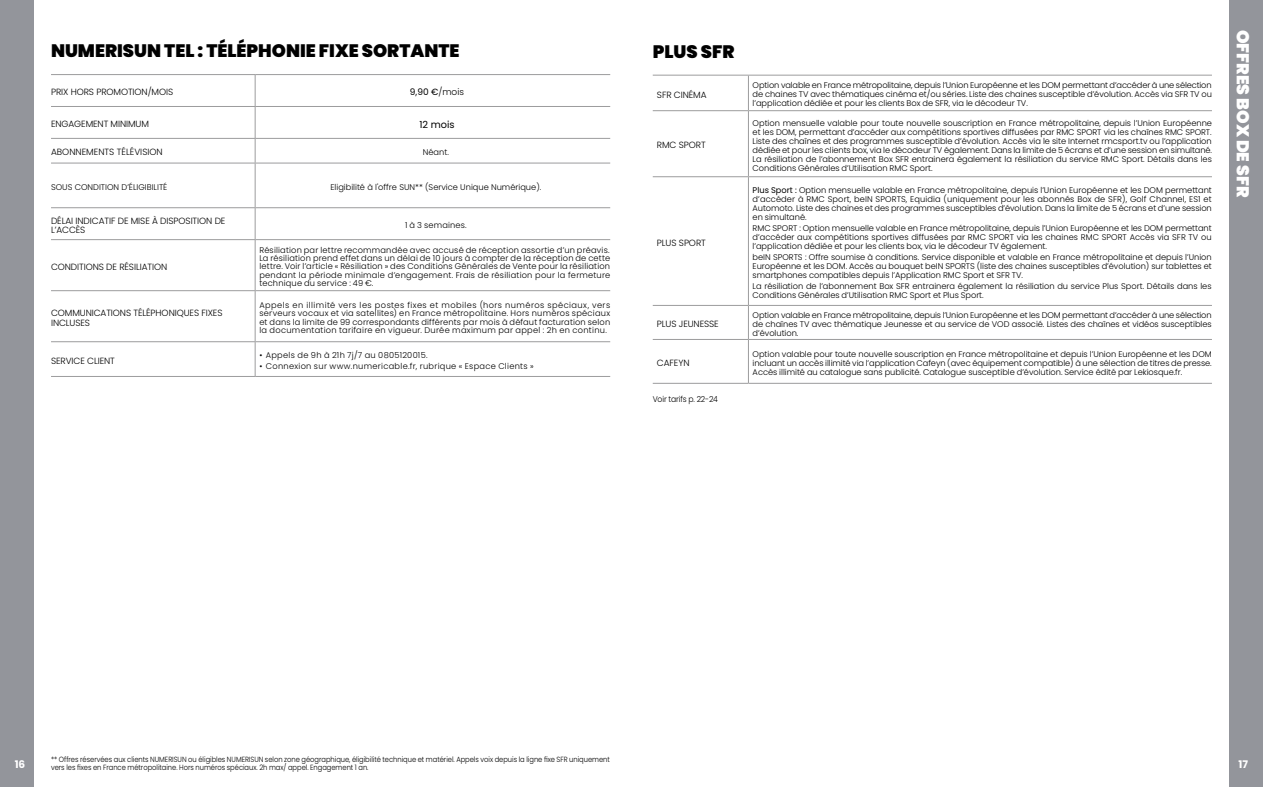
<style>
.page{position:relative;width:1263px;height:787px;background:#fff}
.page>*{position:absolute;margin:0;border:0;box-sizing:border-box;transform-origin:0 0}
.t1{font:900 18px "Poppins";color:#000}
.t2{font:900 17.25px "Poppins";color:#fff}
.t3{font:700 10.5px "Poppins";color:#fff}
.t4{font:9.75px "Poppins";color:#000}
.t5{font:300 9px/9.6px "Poppins";letter-spacing:-.01em;color:#000}
.t6{font:9px "Poppins";color:#000}
.t7{font:300 8.25px/9px "Poppins";letter-spacing:-.005em;color:#000;text-align:justify}
.t8{font:300 8.25px "Poppins";letter-spacing:.035em;color:#000}
.t9{font:300 8.25px "Poppins";letter-spacing:-.005em;color:#000;scale:.93 1}
.t10{font:300 8.25px "Poppins";letter-spacing:.015em;color:#000}
.t11{font:300 7.5px/8.2px "Poppins";letter-spacing:-.005em;color:#000;scale:.9 1}
.s1{font-weight:300}
.s2{font-weight:400}
</style>
<div class="page">
<div style="left:0;top:0;width:38px;height:787px;background:#93959b"></div>
<div style="left:1225px;top:0;width:38px;height:787px;background:#93959b"></div>
<div style="left:34px;top:0;width:1195px;height:787px;background:#fff"></div>
<hr style="left:51px;top:74px;width:204px;height:1px;background:#9c9c9d">
<hr style="left:255px;top:74px;width:355px;height:1px;background:#9c9c9d">
<hr style="left:255px;top:75px;width:1px;height:31px;background:#9c9c9d">
<hr style="left:51px;top:138px;width:204px;height:1px;background:#9c9c9d">
<hr style="left:255px;top:138px;width:355px;height:1px;background:#9c9c9d">
<hr style="left:51px;top:163px;width:204px;height:1px;background:#9c9c9d">
<hr style="left:255px;top:163px;width:355px;height:1px;background:#9c9c9d">
<hr style="left:51px;top:207px;width:204px;height:1px;background:#9c9c9d">
<hr style="left:255px;top:207px;width:355px;height:1px;background:#9c9c9d">
<hr style="left:51px;top:239px;width:204px;height:1px;background:#9c9c9d">
<hr style="left:255px;top:239px;width:355px;height:1px;background:#9c9c9d">
<hr style="left:51px;top:290px;width:204px;height:1px;background:#9c9c9d">
<hr style="left:255px;top:290px;width:355px;height:1px;background:#9c9c9d">
<hr style="left:51px;top:341px;width:204px;height:1px;background:#9c9c9d">
<hr style="left:255px;top:341px;width:355px;height:1px;background:#9c9c9d">
<svg style="left:255px;top:139px;width:1px;height:24px"></svg>
<hr style="left:255px;top:163px;width:1px;height:44px;background:#9c9c9d">
<hr style="left:255px;top:208px;width:1px;height:31px;background:#9c9c9d">
<hr style="left:255px;top:240px;width:1px;height:50px;background:#9c9c9d">
<hr style="left:255px;top:291px;width:1px;height:50px;background:#9c9c9d">
<hr style="left:255px;top:342px;width:1px;height:34px;background:#9c9c9d">
<hr style="left:51px;top:376px;width:204px;height:1px;background:#9c9c9d">
<hr style="left:255px;top:376px;width:355px;height:1px;background:#9c9c9d">
<hr style="left:51px;top:106px;width:204px;height:1px;background:#9c9c9d">
<hr style="left:255px;top:106px;width:355px;height:1px;background:#9c9c9d">
<hr style="left:255px;top:107px;width:1px;height:31px;background:#9c9c9d">
<hr style="left:653px;top:75px;width:95px;height:1px;background:#9c9c9d">
<hr style="left:748px;top:75px;width:464px;height:1px;background:#9c9c9d">
<hr style="left:653px;top:110px;width:95px;height:1px;background:#9c9c9d">
<hr style="left:748px;top:110px;width:464px;height:1px;background:#9c9c9d">
<hr style="left:653px;top:176px;width:95px;height:1px;background:#9c9c9d">
<hr style="left:748px;top:176px;width:464px;height:1px;background:#9c9c9d">
<hr style="left:653px;top:305px;width:95px;height:1px;background:#9c9c9d">
<hr style="left:748px;top:305px;width:464px;height:1px;background:#9c9c9d">
<hr style="left:653px;top:339px;width:95px;height:1px;background:#9c9c9d">
<hr style="left:748px;top:339px;width:464px;height:1px;background:#9c9c9d">
<hr style="left:653px;top:383px;width:95px;height:1px;background:#9c9c9d">
<hr style="left:748px;top:383px;width:464px;height:1px;background:#9c9c9d">
<hr style="left:748px;top:75px;width:1px;height:35px;background:#9c9c9d">
<hr style="left:748px;top:111px;width:1px;height:65px;background:#9c9c9d">
<hr style="left:748px;top:177px;width:1px;height:128px;background:#9c9c9d">
<hr style="left:748px;top:306px;width:1px;height:33px;background:#9c9c9d">
<hr style="left:748px;top:340px;width:1px;height:43px;background:#9c9c9d">
<h1 class="t1" style="left:51px;top:40px;width:410px">NUMERISUN TEL : TÉLÉPHONIE FIXE SORTANTE</h1>
<p class="t5" style="left:51px;top:87px;width:124px">PRIX HORS PROMOTION/MOIS</p>
<p class="t6" style="left:410px;top:87px;width:56px">9,90 €<span class="s1">/mois</span></p>
<p class="t5" style="left:51px;top:119px;width:100px">ENGAGEMENT MINIMUM</p>
<p class="t4" style="left:419px;top:118px;width:37px">12 mois</p>
<p class="t5" style="left:51px;top:147px;width:113px">ABONNEMENTS TÉLÉVISION</p>
<p class="t7" style="left:423px;top:148px;width:28px">Néant.</p>
<p class="t7" style="left:51px;top:182px;width:118px">SOUS CONDITION D’ÉLIGIBILITÉ</p>
<p class="t7" style="left:330px;top:182px;width:212px">Eligibilité à l'offre SUN** (Service Unique Numérique).</p>
<p class="t5" style="left:51px;top:216px;width:176px">DÉLAI INDICATIF DE MISE À DISPOSITION DE<br>L’ACCÈS</p>
<p class="t10" style="left:405px;top:220px;width:63px">1 à 3 semaines.</p>
<p class="t5" style="left:51px;top:262px;width:118px">CONDITIONS DE RÉSILIATION</p>
<p class="t7" style="left:259px;top:246px;width:352px;line-height:8.2px">Résiliation par lettre recommandée avec accusé de réception assortie d’un préavis.<br>La résiliation prend effet dans un délai de 10 jours à compter de la réception de cette lettre. Voir l’article « Résiliation » des Conditions Générales de Vente pour la résiliation pendant la période minimale d’engagement. Frais de résiliation pour la fermeture technique du service : 49 €.</p>
<p class="t5" style="left:51px;top:308px;width:173px">COMMUNICATIONS TÉLÉPHONIQUES FIXES<br>INCLUSES</p>
<p class="t7" style="left:259px;top:301px;width:352px;line-height:8.2px">Appels en illimité vers les postes fixes et mobiles (hors numéros spéciaux, vers serveurs vocaux et via satellites) en France métropolitaine. Hors numéros spéciaux et dans la limite de 99 correspondants différents par mois à défaut facturation selon la documentation tarifaire en vigueur. Durée maximum par appel : 2h en continu.</p>
<p class="t5" style="left:51px;top:356px;width:65px">SERVICE CLIENT</p>
<p class="t8" style="left:259px;top:350px;width:170px">• Appels de 9h à 21h 7j/7 au 0805120015.</p>
<p class="t8" style="left:259px;top:361px;width:276px">• Connexion sur www.numericable.fr, rubrique « Espace Clients »</p>
<h1 class="t1" style="left:653px;top:41px;width:83px">PLUS SFR</h1>
<p class="t5" style="left:657px;top:90px;width:51px">SFR CINÉMA</p>
<p class="t7" style="left:753px;top:81px;width:461px">Option valable en France métropolitaine, depuis l’Union Européenne et les DOM permettant d’accéder à une sélection de chaines TV avec thématiques cinéma et/ou séries. Liste des chaines susceptible d’évolution. Accès via SFR TV ou l’application dédiée et pour les clients Box de SFR, via le décodeur TV.</p>
<p class="t5" style="left:657px;top:140px;width:50px">RMC SPORT</p>
<p class="t7" style="left:753px;top:118px;width:461px">Option mensuelle valable pour toute nouvelle souscription en France métropolitaine, depuis l’Union Européenne et les DOM, permettant d’accéder aux compétitions sportives diffusées par RMC SPORT via les chaînes RMC SPORT.<br>Liste des chaînes et des programmes susceptible d’évolution. Accès via le site Internet rmcsport.tv ou l’application dédiée et pour les clients box, via le décodeur TV également. Dans la limite de 5 écrans et d’une session en simultané.<br>La résiliation de l’abonnement Box SFR entrainera également la résiliation du service RMC Sport. Détails dans les Conditions Générales d’Utilisation RMC Sport.</p>
<p class="t5" style="left:657px;top:238px;width:50px">PLUS SPORT</p>
<p class="t7" style="left:753px;top:185px;width:461px"><span class="s2">Plus Sport :</span> Option mensuelle valable en France métropolitaine, depuis l’Union Européenne et les DOM permettant d’accéder à RMC Sport, beIN SPORTS, Equidia (uniquement pour les abonnés Box de SFR), Golf Channel, ES1 et Automoto. Liste des chaines et des programmes susceptibles d’évolution. Dans la limite de 5 écrans et d’une session en simultané.</p>
<p class="t7" style="left:753px;top:223px;width:461px">RMC SPORT : Option mensuelle valable en France métropolitaine, depuis l’Union Européenne et les DOM permettant d’accéder aux compétitions sportives diffusées par RMC SPORT via les chaines RMC SPORT Accès via SFR TV ou l’application dédiée et pour les clients box, via le décodeur TV également.</p>
<p class="t7" style="left:753px;top:253px;width:461px">beIN SPORTS : Offre soumise à conditions. Service disponible et valable en France métropolitaine et depuis l’Union Européenne et les DOM. Accès au bouquet beIN SPORTS (liste des chaines susceptibles d’évolution) sur tablettes et smartphones compatibles depuis l’Application RMC Sport et SFR TV.</p>
<p class="t7" style="left:753px;top:282px;width:460px">La résiliation de l’abonnement Box SFR entrainera également la résiliation du service Plus Sport. Détails dans les<br>Conditions Générales d’Utilisation RMC Sport et Plus Sport.</p>
<p class="t5" style="left:657px;top:319px;width:63px">PLUS JEUNESSE</p>
<p class="t7" style="left:753px;top:310px;width:461px">Option valable en France métropolitaine, depuis l’Union Européenne et les DOM permettant d’accéder à une sélection de chaînes TV avec thématique Jeunesse et au service de VOD associé. Listes des chaînes et vidéos susceptibles d’évolution.</p>
<p class="t5" style="left:657px;top:358px;width:34px">CAFEYN</p>
<p class="t7" style="left:753px;top:349px;width:461px">Option valable pour toute nouvelle souscription en France métropolitaine et depuis l’Union Européenne et les DOM incluant un accès illimité via l’application Cafeyn (avec équipement compatible) à une sélection de titres de presse.<br>Accès illimité au catalogue sans publicité. Catalogue susceptible d’évolution. Service édité par Lekiosque.fr.</p>
<p class="t9" style="left:653px;top:394px;width:72px">Voir tarifs p. 22-24</p>
<h2 class="t2" style="left:1253px;top:30px;width:169px;rotate:90deg">OFFRES BOX DE SFR</h2>
<p class="t11" style="left:51px;top:755px;width:622px">** Offres réservées aux clients NUMERISUN ou éligibles NUMERISUN selon zone géographique, éligibilité technique et matériel. Appels voix depuis la ligne fixe SFR uniquement vers les fixes en France métropolitaine. Hors numéros spéciaux. 2h max/ appel. Engagement 1 an.</p>
<p class="t3" style="left:15px;top:758px;width:12px">16</p>
<p class="t3" style="left:1238px;top:758px;width:11px">17</p>
</div>
